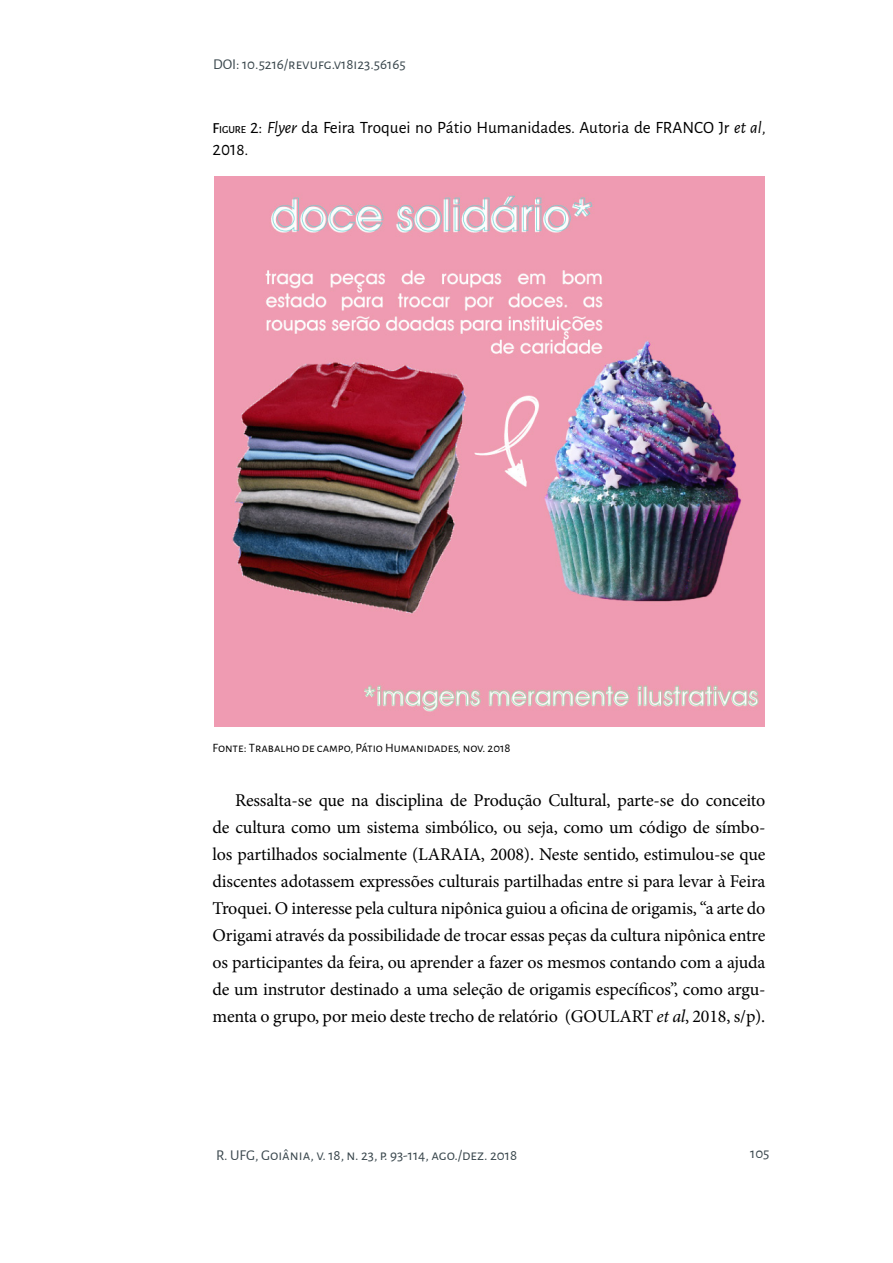
<style>
.page{position:relative;width:893px;height:1263px;background:#fff}
.page>*{position:absolute;margin:0;border:0;box-sizing:border-box;transform-origin:0 0}
.t1{font:18px/27px "Minion Pro";letter-spacing:-.01em;color:#000;text-align:justify}
.t2{font:17.25px/22.5px "Alegreya Sans";color:#000}
.t3{font:15px "Alegreya Sans SC";color:#3a474d}
.t4{font:12.75px "Alegreya Sans SC";color:#000}
.s1{font-family:"Alegreya Sans SC";font-weight:500;font-size:15px}
.s2{font-family:"Alegreya Sans SC";font-weight:500;font-size:10.5px}
.s3{font-style:italic}
</style>
<div class="page">
<img style="left:214px;top:176px;width:550px;height:550px">
<p class="t3" style="left:213px;top:53px;width:194px">DOI: 10.5216/revufg.v18i23.56165</p>
<p class="t2" style="left:213px;top:115px;width:555px"><span class="s1">F</span><span class="s2">IGURE</span> 2: <span class="s3">Flyer</span> da Feira Troquei no Pátio Humanidades. Autoria de FRANCO Jr <span class="s3">et al</span>,<br>2018.</p>
<p class="t4" style="left:213px;top:739px;width:299px">Fonte: Trabalho de campo, Pátio Humanidades, nov. 2018</p>
<p class="t1" style="left:213px;top:786px;width:554px;text-indent:22px">Ressalta-se que na disciplina de Produção Cultural, parte-se do conceito de cultura como um sistema simbólico, ou seja, como um código de símbo&shy;los partilhados socialmente (LARAIA, 2008). Neste sentido, estimulou-se que discentes adotassem expressões culturais partilhadas entre si para levar à Feira Troquei. O interesse pela cultura nipônica guiou a oficina de origamis, “a arte do Origami através da possibilidade de trocar essas peças da cultura nipônica entre os participantes da feira, ou aprender a fazer os mesmos contando com a ajuda de um instrutor destinado a uma seleção de origamis específicos”, como argu&shy;menta o grupo, por meio deste trecho de relatório (GOULART <span class="s3">et al</span>, 2018, s/p).</p>
<p class="t3" style="left:216px;top:1144px;width:303px">R. UFG, Goiânia, v. 18, n. 23, p. 93-114, ago./dez. 2018</p>
<p class="t3" style="left:750px;top:1142px;width:21px">105</p>
</div>
